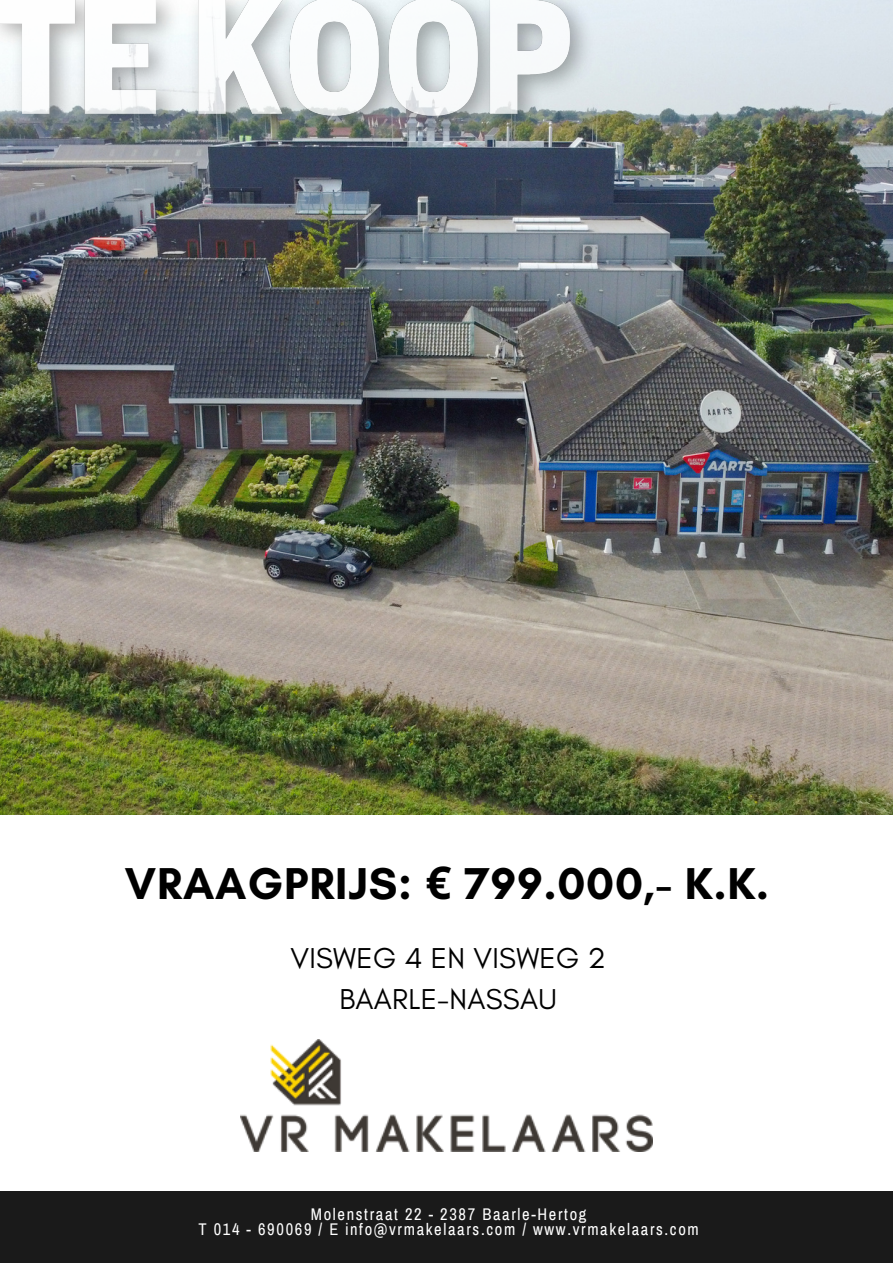
<style>
.page{position:relative;width:893px;height:1264px;background:#fff}
.page>*{position:absolute;margin:0;border:0;box-sizing:border-box;transform-origin:0 0}
.t1{font:700 45.45px "Glacial Indifference";letter-spacing:.02em;color:#000}
.t2{font:29.25px "Glacial Indifference";letter-spacing:.01em;color:#000}
.t3{font:16.5px "Archivo Narrow";letter-spacing:.1em;color:#fff}
.s1{font-family:"Noto Sans"}
</style>
<div class="page">
<img style="left:0;top:0;width:892px;height:814px">
<div style="left:0;top:1191px;width:892px;height:71px;background:#1a1a1a"></div>
<img style="left:240px;top:1039px;width:412px;height:112px">
<img style="left:0;top:0;width:607px;height:150px">
<p class="t1" style="left:125px;top:855px;width:645px">VRAAGPRIJS: <span class="s1">€</span> 799.000,- K.K.</p>
<p class="t2" style="left:290px;top:940px;width:317px">VISWEG 4 EN VISWEG 2</p>
<p class="t2" style="left:339px;top:981px;width:219px">BAARLE-NASSAU</p>
<p class="t3" style="left:311px;top:1205px;width:277px">Molenstraat 22 - 2387 Baarle-Hertog</p>
<p class="t3" style="left:198px;top:1220px;width:502px">T 014 - 690069 / E info@vrmakelaars.com / www.vrmakelaars.com</p>
</div>
